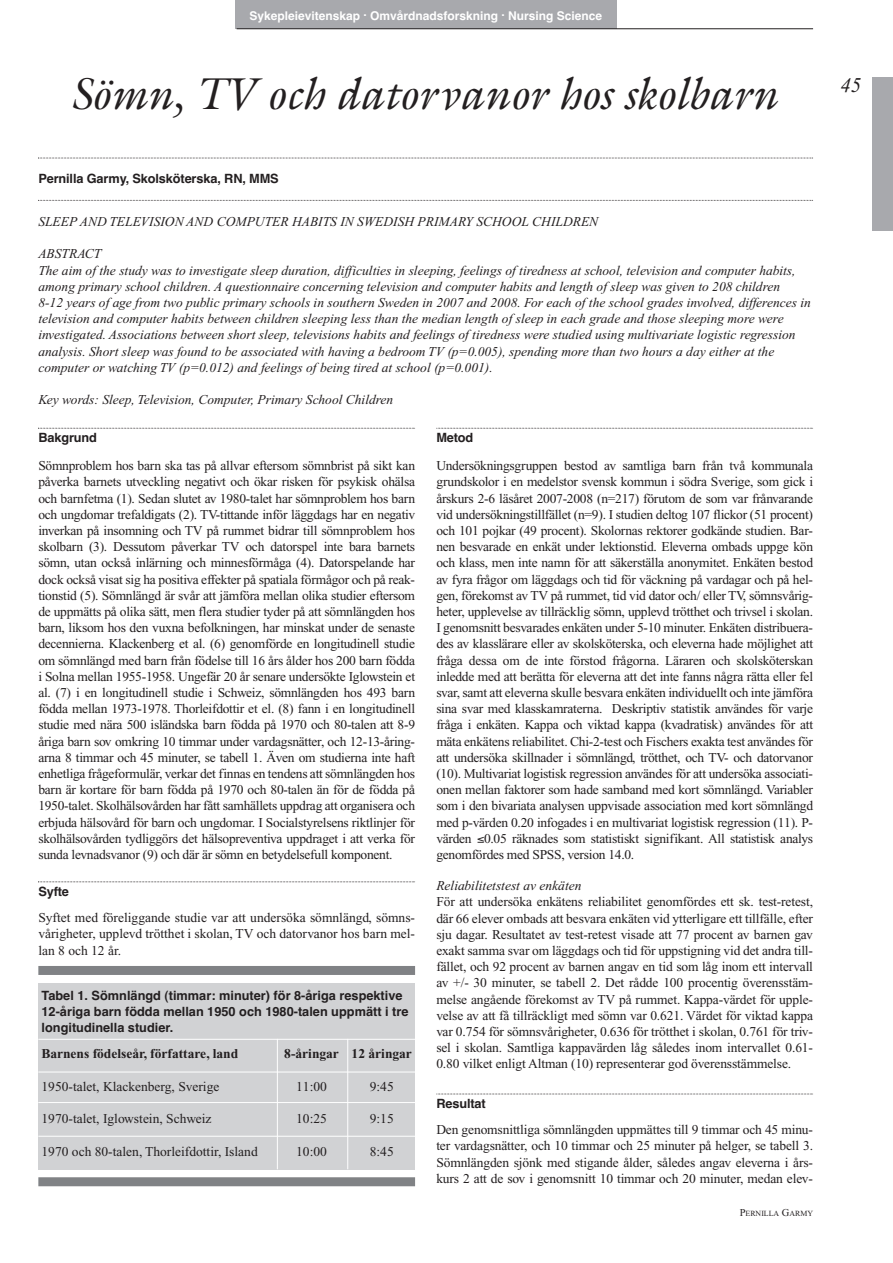
<style>
.page{position:relative;width:893px;height:1263px;background:#fff}
.page>*{position:absolute;margin:0;border:0;box-sizing:border-box;transform-origin:0 0}
.t1{font:italic 45px "Galliard";letter-spacing:-.005em;color:#231f20}
.t2{font:italic 21px "Times New Roman";color:#231f20}
.t3{font:13.5px/16.2px "Times New Roman";letter-spacing:-.01em;color:#231f20;text-align:justify}
.t4{font:italic 13.5px/16.2px "Times New Roman";color:#231f20}
.t5{font:700 13.5px "Times New Roman";color:#231f20}
.t6{font:700 12.75px/16.2px "Helvetica";color:#231f20}
.t7{font:700 12px "Helvetica";color:#fff}
.t8{font:7.8px "Times New Roman";color:#231f20}
.s1{font-size:10.5px}
</style>
<div class="page">
<div style="left:235px;top:0;width:382px;height:29px;background:#a8a9ad"></div>
<div style="left:873px;top:77px;width:20px;height:153px;background:#a8a9ad"></div>
<hr style="left:237px;top:28px;width:576px;height:1px;background:#231f20">
<svg style="left:38px;top:428px;width:377px;height:1px"></svg>
<svg style="left:38px;top:881px;width:377px;height:1px"></svg>
<svg style="left:436px;top:428px;width:377px;height:1px"></svg>
<svg style="left:436px;top:1093px;width:377px;height:1px"></svg>
<svg style="left:38px;top:158px;width:775px;height:1px"></svg>
<svg style="left:38px;top:200px;width:775px;height:1px"></svg>
<div style="left:38px;top:983px;width:377px;height:186px;background:#d1d2d4"></div>
<div style="left:38px;top:966px;width:377px;height:9px;background:#808285"></div>
<div style="left:38px;top:1177px;width:377px;height:9px;background:#808285"></div>
<hr style="left:38px;top:1039px;width:377px;height:1px;background:#fff">
<hr style="left:38px;top:1072px;width:377px;height:1px;background:#fff">
<hr style="left:38px;top:1102px;width:377px;height:1px;background:#fff">
<hr style="left:38px;top:1136px;width:377px;height:1px;background:#fff">
<hr style="left:277px;top:1039px;width:1px;height:130px;background:#fff">
<hr style="left:347px;top:1039px;width:1px;height:130px;background:#fff">
<p class="t7" style="left:250px;top:9px;width:354px">Sykepleievitenskap . Omvårdnadsforskning . Nursing Science</p>
<h1 class="t1" style="left:70px;top:67px;width:709px">Sömn, TV och datorvanor hos skolbarn</h1>
<p class="t6" style="left:38px;top:171px;width:242px">Pernilla Garmy, Skolsköterska, RN, MMS</p>
<p class="t4" style="left:38px;top:215px;width:561px">SLEEP AND TELEVISION AND COMPUTER HABITS IN SWEDISH PRIMARY SCHOOL CHILDREN</p>
<p class="t4" style="left:38px;top:247px;width:774px">ABSTRACT<br>The aim of the study was to investigate sleep duration, difficulties in sleeping, feelings of tiredness at school, television and computer habits, among primary school children. A questionnaire concerning television and computer habits and length of sleep was given to 208 children<br>8-12 years of age from two public primary schools in southern Sweden in 2007 and 2008. For each of the school grades involved, differences in television and computer habits between children sleeping less than the median length of sleep in each grade and those sleeping more were investigated. Associations between short sleep, televisions habits and feelings of tiredness were studied using multivariate logistic regression analysis. Short sleep was found to be associated with having a bedroom TV (p=0.005), spending more than two hours a day either at the computer or watching TV (p=0.012) and feelings of being tired at school (p=0.001).</p>
<p class="t4" style="left:38px;top:393px;width:357px">Key words: Sleep, Television, Computer, Primary School Children</p>
<p class="t6" style="left:38px;top:430px;width:60px">Bakgrund</p>
<p class="t3" style="left:38px;top:459px;width:378px">Sömnproblem hos barn ska tas på allvar eftersom sömnbrist på sikt kan påverka barnets utveckling negativt och ökar risken för psykisk ohälsa och barnfetma (1). Sedan slutet av 1980-talet har sömnproblem hos barn och ungdomar trefaldigats (2). TV-tittande inför läggdags har en negativ inverkan på insomning och TV på rummet bidrar till sömnproblem hos skolbarn (3). Dessutom påverkar TV och datorspel inte bara barnets sömn, utan också inlärning och minnesförmåga (4). Datorspelande har dock också visat sig ha positiva effekter på spatiala förmågor och på reak&shy;tionstid (5). Sömnlängd är svår att jämföra mellan olika studier eftersom de uppmätts på olika sätt, men flera studier tyder på att sömnlängden hos barn, liksom hos den vuxna befolkningen, har minskat under de senaste decennierna. Klackenberg et al. (6) genomförde en longitudinell studie om sömnlängd med barn från födelse till 16 års ålder hos 200 barn födda i Solna mellan 1955-1958. Ungefär 20 år senare undersökte Iglowstein et al. (7) i en longitudinell studie i Schweiz, sömnlängden hos 493 barn födda mellan 1973-1978. Thorleifdottir et el. (8) fann i en longitudinell studie med nära 500 isländska barn födda på 1970 och 80-talen att 8-9 åriga barn sov omkring 10 timmar under vardagsnätter, och 12-13-åring&shy;arna 8 timmar och 45 minuter, se tabell 1. Även om studierna inte haft enhetliga frågeformulär, verkar det finnas en tendens att sömnlängden hos barn är kortare för barn födda på 1970 och 80-talen än för de födda på 1950-talet. Skolhälsovården har fått samhällets uppdrag att organisera och erbjuda hälsovård för barn och ungdomar. I Socialstyrelsens riktlinjer för skolhälsovården tydliggörs det hälsopreventiva uppdraget i att verka för sunda levnadsvanor (9) och där är sömn en betydelsefull komponent.</p>
<p class="t6" style="left:38px;top:883px;width:32px">Syfte</p>
<p class="t3" style="left:38px;top:911px;width:378px">Syftet med föreliggande studie var att undersöka sömnlängd, sömns&shy;vårigheter, upplevd trötthet i skolan, TV och datorvanor hos barn mel&shy;lan 8 och 12 år.</p>
<p class="t6" style="left:42px;top:987px;width:368px">Tabel 1. Sömnlängd (timmar: minuter) för 8-åriga respektive<br>12-åriga barn födda mellan 1950 och 1980-talen uppmätt i tre longitudinella studier.</p>
<p class="t5" style="left:42px;top:1049px;width:198px">Barnens födelseår, författare, land</p>
<p class="t5" style="left:284px;top:1049px;width:129px">8-åringar 12 åringar</p>
<p class="t3" style="left:42px;top:1079px;width:179px">1950-talet, Klackenberg, Sverige</p>
<p class="t3" style="left:296px;top:1079px;width:32px">11:00</p>
<p class="t3" style="left:370px;top:1079px;width:26px">9:45</p>
<p class="t3" style="left:42px;top:1112px;width:171px">1970-talet, Iglowstein, Schweiz</p>
<p class="t3" style="left:296px;top:1112px;width:32px">10:25</p>
<p class="t3" style="left:370px;top:1112px;width:26px">9:15</p>
<p class="t3" style="left:42px;top:1144px;width:218px">1970 och 80-talen, Thorleifdottir, Island</p>
<p class="t3" style="left:296px;top:1144px;width:32px">10:00</p>
<p class="t3" style="left:370px;top:1144px;width:26px">8:45</p>
<p class="t6" style="left:436px;top:430px;width:39px">Metod</p>
<p class="t3" style="left:436px;top:459px;width:378px">Undersökningsgruppen bestod av samtliga barn från två kommunala grundskolor i en medelstor svensk kommun i södra Sverige, som gick i årskurs 2-6 läsåret 2007-2008 (n=217) förutom de som var frånvarande vid undersökningstillfället (n=9). I studien deltog 107 flickor (51 procent) och 101 pojkar (49 procent). Skolornas rektorer godkände studien. Bar&shy;nen besvarade en enkät under lektionstid. Eleverna ombads uppge kön och klass, men inte namn för att säkerställa anonymitet. Enkäten bestod av fyra frågor om läggdags och tid för väckning på vardagar och på hel&shy;gen, förekomst av TV på rummet, tid vid dator och/ eller TV, sömnsvårig&shy;heter, upplevelse av tillräcklig sömn, upplevd trötthet och trivsel i skolan.<br>I genomsnitt besvarades enkäten under 5-10 minuter. Enkäten distribuera&shy;des av klasslärare eller av skolsköterska, och eleverna hade möjlighet att fråga dessa om de inte förstod frågorna. Läraren och skolsköterskan inledde med att berätta för eleverna att det inte fanns några rätta eller fel svar, samt att eleverna skulle besvara enkäten individuellt och inte jämföra sina svar med klasskamraterna. Deskriptiv statistik användes för varje fråga i enkäten. Kappa och viktad kappa (kvadratisk) användes för att mäta enkätens reliabilitet. Chi-2-test och Fischers exakta test användes för att undersöka skillnader i sömnlängd, trötthet, och TV- och datorvanor (10). Multivariat logistisk regression användes för att undersöka associati&shy;onen mellan faktorer som hade samband med kort sömnlängd. Variabler som i den bivariata analysen uppvisade association med kort sömnlängd med p-värden 0.20 infogades i en multivariat logistisk regression (11). P&shy;värden ≤0.05 räknades som statistiskt signifikant. All statistisk analys genomfördes med SPSS, version 14.0.</p>
<p class="t4" style="left:436px;top:879px;width:147px">Reliabilitetstest av enkäten</p>
<p class="t3" style="left:436px;top:895px;width:378px">För att undersöka enkätens reliabilitet genomfördes ett sk. test-retest, där 66 elever ombads att besvara enkäten vid ytterligare ett tillfälle, efter sju dagar. Resultatet av test-retest visade att 77 procent av barnen gav exakt samma svar om läggdags och tid för uppstigning vid det andra till&shy;fället, och 92 procent av barnen angav en tid som låg inom ett intervall av +/- 30 minuter, se tabell 2. Det rådde 100 procentig överensstäm&shy;melse angående förekomst av TV på rummet. Kappa-värdet för upple&shy;velse av att få tillräckligt med sömn var 0.621. Värdet för viktad kappa var 0.754 för sömnsvårigheter, 0.636 för trötthet i skolan, 0.761 för triv&shy;sel i skolan. Samtliga kappavärden låg således inom intervallet 0.61- 0.80 vilket enligt Altman (10) representerar god överensstämmelse.</p>
<p class="t6" style="left:436px;top:1096px;width:51px">Resultat</p>
<p class="t3" style="left:436px;top:1123px;width:378px">Den genomsnittliga sömnlängden uppmättes till 9 timmar och 45 minu&shy;ter vardagsnätter, och 10 timmar och 25 minuter på helger, se tabell 3.<br>Sömnlängden sjönk med stigande ålder, således angav eleverna i års&shy;kurs 2 att de sov i genomsnitt 10 timmar och 20 minuter, medan elev-</p>
<p class="t8" style="left:740px;top:1210px;width:75px"><span class="s1">P</span>ERNILLA <span class="s1">G</span>ARMY</p>
<h2 class="t2" style="left:840px;top:77px;width:22px">45</h2>
</div>
